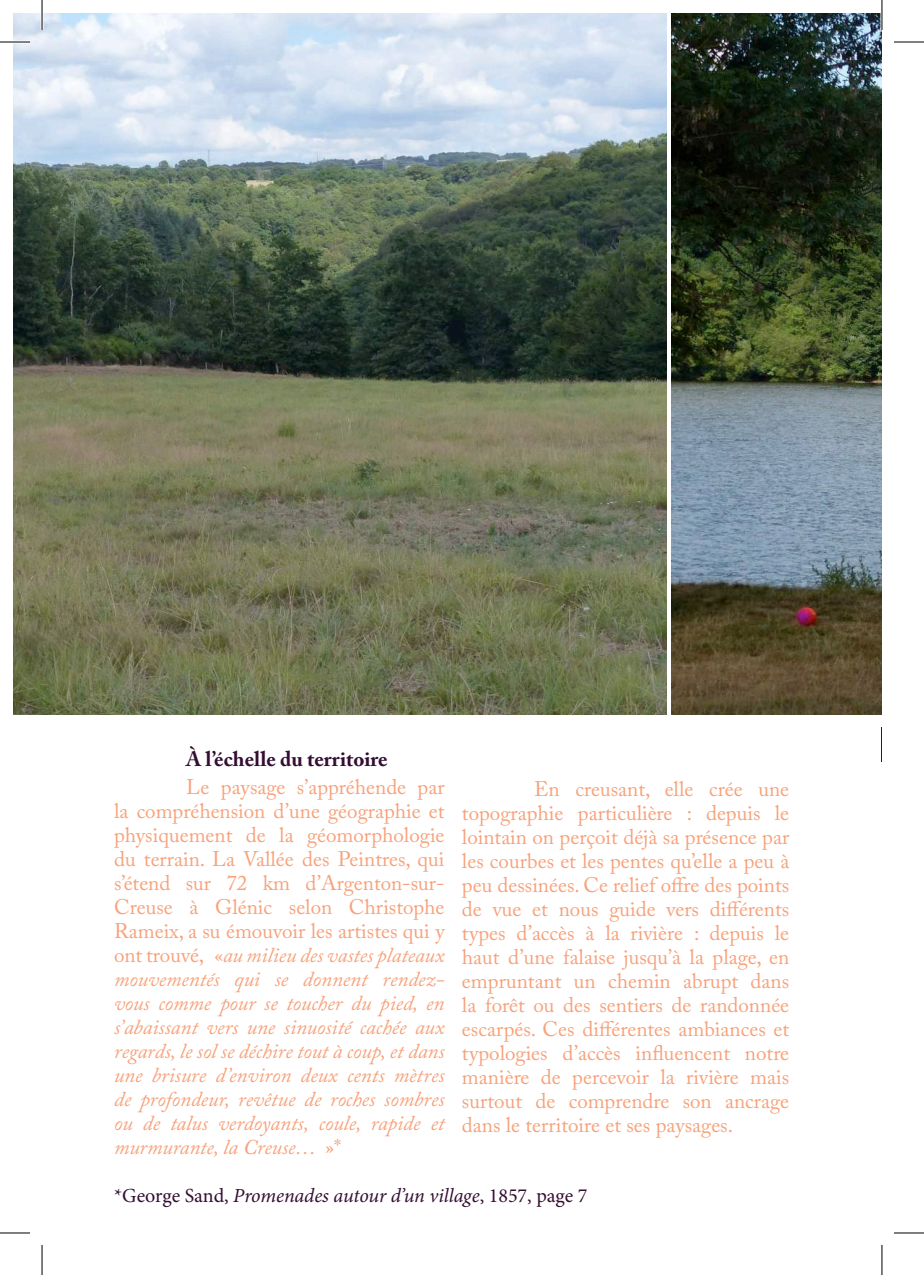
<style>
.page{position:relative;width:924px;height:1275px;background:#fff}
.page>*{position:absolute;margin:0;border:0;box-sizing:border-box;transform-origin:0 0}
.t1{font:italic 21px/24px "Adobe Caslon Pro";color:#f7a27b;text-align:justify}
.t2{font:21px/24px "Adobe Caslon Pro";color:#f7a27b;text-align:justify}
.t3{font:700 21px "Adobe Caslon Pro";color:#330e32}
.t4{font:italic 20px "Minion Pro";letter-spacing:-.005em;color:#330e32}
.s1{font-style:normal}
</style>
<div class="page">
<img style="left:14px;top:14px;width:652px;height:700px">
<img style="left:671px;top:14px;width:210px;height:700px">
<hr style="left:0;top:41px;width:30px;height:2px;background:#fff">
<hr style="left:41px;top:0;width:2px;height:30px;background:#fff">
<hr style="left:880px;top:0;width:2px;height:30px;background:#fff">
<hr style="left:0;top:42px;width:30px;height:1px;background:#000">
<hr style="left:893px;top:42px;width:30px;height:1px;background:#000">
<hr style="left:0;top:1232px;width:30px;height:1px;background:#000">
<hr style="left:893px;top:1232px;width:30px;height:1px;background:#000">
<hr style="left:42px;top:0;width:1px;height:30px;background:#000">
<hr style="left:42px;top:1245px;width:1px;height:30px;background:#000">
<hr style="left:881px;top:0;width:1px;height:30px;background:#000">
<hr style="left:881px;top:1245px;width:1px;height:30px;background:#000">
<p class="t3" style="left:186px;top:746px;width:203px">À l’échelle du territoire</p>
<p class="t1" style="left:114px;top:775px;width:332px;text-indent:72px"><span class="s1">Le paysage s’appréhende par la compréhension d’une géographie et physiquement de la géomorphologie du terrain. La Vallée des Peintres, qui s’étend sur 72 km d’Argenton-sur-Creuse à Glénic selon Christophe Rameix, a su émouvoir les artistes qui y ont trouvé, «</span>au milieu des vastes plateaux mouvementés qui se donnent rendez&shy;vous comme pour se toucher du pied, en s’abaissant vers une sinuosité cachée aux regards, le sol se déchire tout à coup, et dans une brisure d’environ deux cents mètres de profondeur, revêtue de roches sombres ou de talus verdoyants, coule, rapide et murmurante, la Creuse… <span class="s1">»*</span></p>
<p class="t4" style="left:114px;top:1182px;width:474px"><span class="s1">*George Sand,</span> Promenades autour d’un village<span class="s1">, 1857, page 7</span></p>
<p class="t2" style="left:462px;top:776px;width:328px;text-indent:72px">En creusant, elle crée une topographie particulière : depuis le lointain on perçoit déjà sa présence par les courbes et les pentes qu’elle a peu à peu dessinées. Ce relief offre des points de vue et nous guide vers différents types d’accès à la rivière : depuis le haut d’une falaise jusqu’à la plage, en empruntant un chemin abrupt dans la forêt ou des sentiers de randonnée escarpés. Ces différentes ambiances et typologies d’accès influencent notre manière de percevoir la rivière mais surtout de comprendre son ancrage dans le territoire et ses paysages.</p>
</div>
